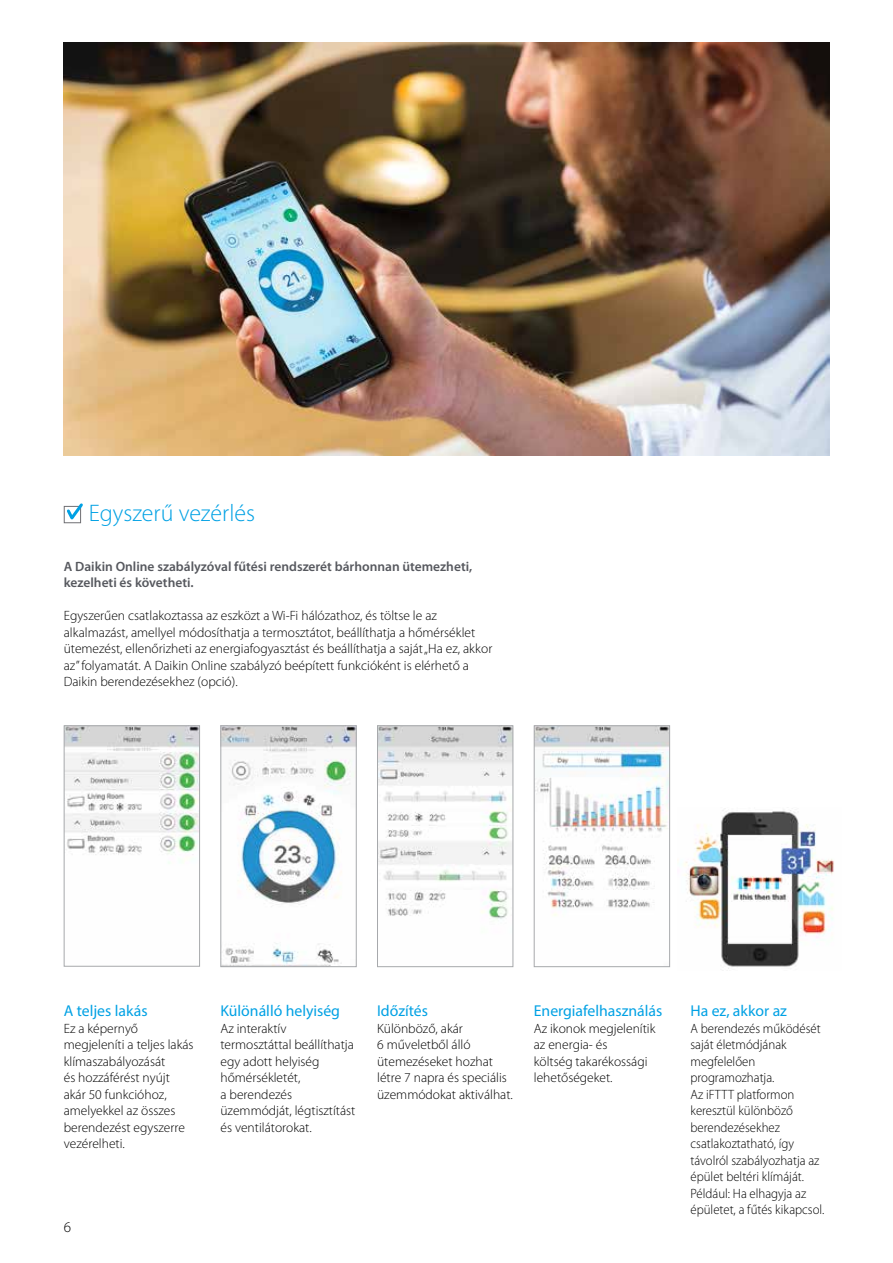
<style>
.page{position:relative;width:893px;height:1263px;background:#fff}
.page>*{position:absolute;margin:0;border:0;box-sizing:border-box;transform-origin:0 0}
.t1{font:300 24px "Myriad Pro";color:#00a1e4}
.t2{font:15.75px "Myriad Pro";color:#00a1e4}
.t3{font:300 15px "Myriad Pro";color:#000}
.t4{font:300 13.5px/16.5px "Myriad Pro";color:#000}
.t5{font:300 13.5px/16.5px "Myriad Pro";color:#000;scale:.95 1}
.t6{font:600 13.5px/16.5px "Myriad Pro";color:#56585e}
</style>
<div class="page">
<img style="left:683px;top:810px;width:151px;height:159px">
<svg style="left:64px;top:503px;width:19px;height:21px"></svg>
<img style="left:66px;top:727px;width:132px;height:137px">
<div style="left:64px;top:725px;width:136px;height:241px;border:1px solid #a7a9ac"></div>
<img style="left:222px;top:727px;width:133px;height:238px">
<div style="left:220px;top:725px;width:137px;height:242px;border:1px solid #a7a9ac"></div>
<img style="left:379px;top:727px;width:132px;height:192px">
<div style="left:377px;top:725px;width:136px;height:242px;border:1px solid #a7a9ac"></div>
<img style="left:536px;top:727px;width:132px;height:189px">
<div style="left:534px;top:725px;width:136px;height:242px;border:1px solid #a7a9ac"></div>
<img style="left:64px;top:43px;width:765px;height:412px">
<h1 class="t1" style="left:89px;top:500px;width:168px">Egyszerű vezérlés</h1>
<p class="t6" style="left:64px;top:557px;width:410px">A Daikin Online szabályzóval fűtési rendszerét bárhonnan ütemezheti, kezelheti és követheti.</p>
<p class="t4" style="left:64px;top:607px;width:430px">Egyszerűen csatlakoztassa az eszközt a Wi-Fi hálózathoz, és töltse le az alkalmazást, amellyel módosíthatja a termosztátot, beállíthatja a hőmérséklet ütemezést, ellenőrizheti az energiafogyasztást és beállíthatja a saját „Ha ez, akkor az” folyamatát. A Daikin Online szabályzó beépített funkcióként is elérhető a Daikin berendezésekhez (opció).</p>
<p class="t2" style="left:64px;top:1001px;width:85px">A teljes lakás</p>
<p class="t4" style="left:64px;top:1020px;width:131px">Ez a képernyő megjeleníti a teljes lakás klímaszabályozását<br>és hozzáférést nyújt akár 50 funkcióhoz, amelyekkel az összes berendezést egyszerre vezérelheti.</p>
<p class="t2" style="left:220px;top:1001px;width:121px">Különálló helyiség</p>
<p class="t4" style="left:220px;top:1020px;width:137px">Az interaktív termosztáttal beállíthatja egy adott helyiség hőmérsékletét,<br>a berendezés üzemmódját, légtisztítást és ventilátorokat.</p>
<p class="t2" style="left:377px;top:1001px;width:52px">Időzítés</p>
<p class="t4" style="left:377px;top:1020px;width:137px">Különböző, akár<br>6 műveletből álló ütemezéseket hozhat létre 7 napra és speciális üzemmódokat aktiválhat.</p>
<p class="t2" style="left:534px;top:1001px;width:130px">Energiafelhasználás</p>
<p class="t4" style="left:534px;top:1020px;width:123px">Az ikonok megjelenítik az energia- és<br>költség takarékossági lehetőségeket.</p>
<p class="t3" style="left:64px;top:1219px;width:9px">6</p>
<p class="t2" style="left:690px;top:1001px;width:98px">Ha ez, akkor az</p>
<p class="t5" style="left:690px;top:1020px;width:142px">A berendezés működését saját életmódjának megfelelően programozhatja.<br>Az iFTTT platformon keresztül különböző berendezésekhez csatlakoztatható, így távolról szabályozhatja az épület beltéri klímáját.<br>Például: Ha elhagyja az épületet, a fűtés kikapcsol.</p>
</div>
